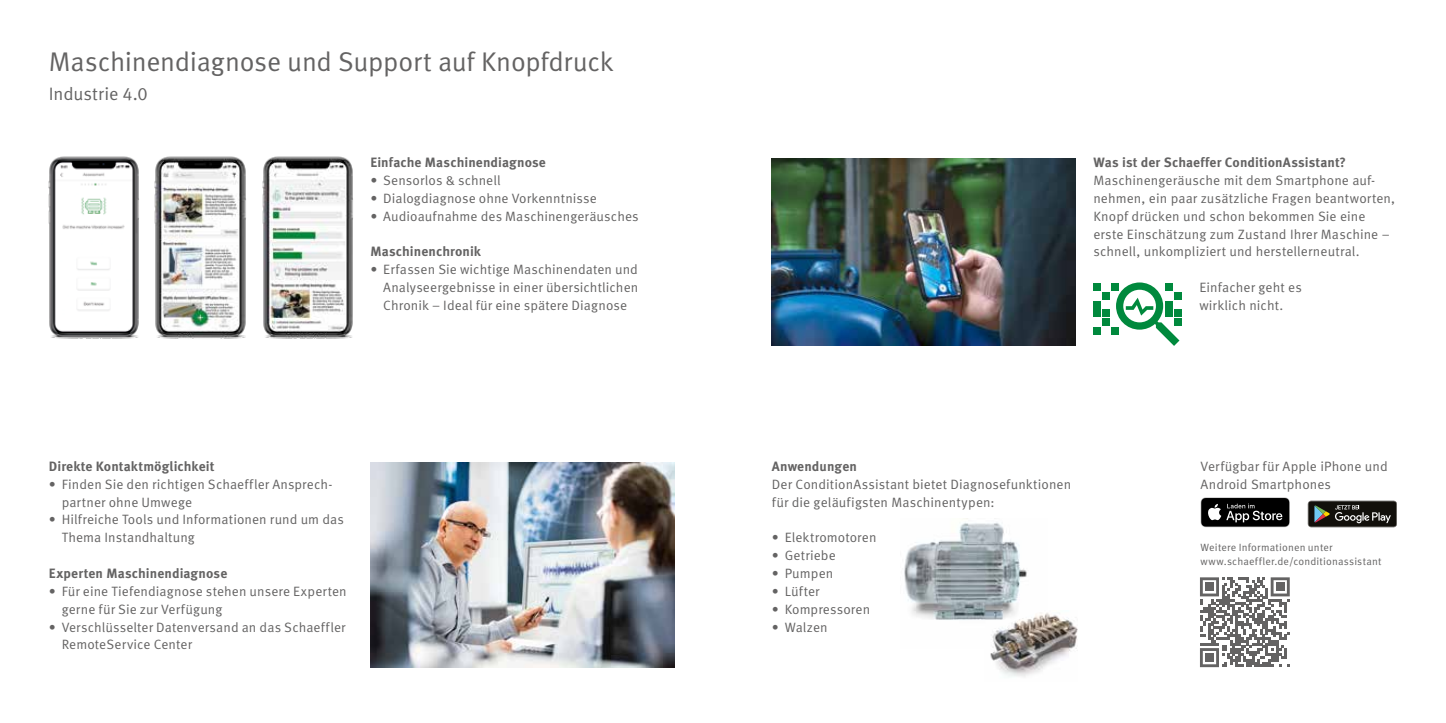
<style>
.page{position:relative;width:1446px;height:723px;background:#fff}
.page>*{position:absolute;margin:0;border:0;box-sizing:border-box;transform-origin:0 0}
.t1{font:27px "Schaeffler Meta";letter-spacing:-.01em;color:#646363}
.t2{font:18px "Schaeffler Meta";letter-spacing:-.005em;color:#646363}
.t3{font:13.5px/17.9px "Schaeffler Meta";letter-spacing:.005em;color:#646363}
.t4{font:700 13.5px "Schaeffler Meta";letter-spacing:.005em;color:#646363}
.t5{font:10.5px/13.5px "Schaeffler Meta";letter-spacing:.015em;color:#646363}
</style>
<div class="page">
<img style="left:48px;top:156px;width:91px;height:183px">
<img style="left:154px;top:156px;width:92px;height:183px">
<img style="left:262px;top:156px;width:91px;height:183px">
<img style="left:370px;top:462px;width:304px;height:205px">
<img style="left:772px;top:158px;width:303px;height:188px">
<svg style="left:1200px;top:497px;width:90px;height:30px;background:#323232"></svg>
<svg style="left:1307px;top:500px;width:88px;height:28px"></svg>
<svg style="left:1308px;top:501px;width:89px;height:26px;background:#363630"></svg>
<svg style="left:1200px;top:577px;width:89px;height:90px"></svg>
<div style="left:1205px;top:583px;width:8px;height:8px;background:#646363"></div>
<div style="left:1276px;top:583px;width:8px;height:8px;background:#646363"></div>
<div style="left:1205px;top:653px;width:8px;height:9px;background:#646363"></div>
<img style="left:904px;top:518px;width:123px;height:102px">
<img style="left:984px;top:610px;width:93px;height:67px">
<svg style="left:1116px;top:282px;width:63px;height:64px"></svg>
<div style="left:1093px;top:283px;width:8px;height:8px;background:#00893d"></div>
<div style="left:1102px;top:292px;width:8px;height:7px;background:#00893d"></div>
<div style="left:1093px;top:327px;width:8px;height:8px;background:#00893d"></div>
<div style="left:1102px;top:319px;width:8px;height:7px;background:#00893d"></div>
<div style="left:1093px;top:310px;width:8px;height:7px;background:#00893d"></div>
<div style="left:1093px;top:301px;width:8px;height:7px;background:#00893d"></div>
<div style="left:1102px;top:310px;width:8px;height:7px;background:#00893d"></div>
<div style="left:1111px;top:327px;width:8px;height:8px;background:#00893d"></div>
<div style="left:1174px;top:319px;width:7px;height:7px;background:#00893d"></div>
<div style="left:1174px;top:292px;width:7px;height:8px;background:#00893d"></div>
<div style="left:1174px;top:310px;width:7px;height:7px;background:#00893d"></div>
<div style="left:1165px;top:310px;width:7px;height:7px;background:#00893d"></div>
<div style="left:1165px;top:301px;width:7px;height:7px;background:#00893d"></div>
<div style="left:1165px;top:283px;width:7px;height:8px;background:#00893d"></div>
<div style="left:1111px;top:283px;width:8px;height:8px;background:#00893d"></div>
<h1 class="t1" style="left:49px;top:46px;width:566px">Maschinendiagnose und Support auf Knopfdruck</h1>
<h2 class="t2" style="left:49px;top:83px;width:100px">Industrie 4.0</h2>
<p class="t4" style="left:370px;top:154px;width:177px">Einfache Maschinendiagnose</p>
<p class="t3" style="left:370px;top:172px;width:132px">• Sensorlos &amp; schnell</p>
<p class="t3" style="left:370px;top:189px;width:228px">• Dialogdiagnose ohne Vorkenntnisse</p>
<p class="t3" style="left:370px;top:207px;width:270px">• Audioaufnahme des Maschinengeräusches</p>
<p class="t4" style="left:370px;top:243px;width:112px">Maschinenchronik</p>
<p class="t3" style="left:383px;top:261px;width:257px;text-align:justify;text-indent:-13px">• Erfassen Sie wichtige Maschinendaten und Analyseergebnisse in einer übersichtlichen Chronik – Ideal für eine spätere Diagnose</p>
<p class="t4" style="left:49px;top:457px;width:167px">Direkte Kontaktmöglichkeit</p>
<p class="t3" style="left:62px;top:475px;width:272px;text-indent:-13px">• Finden Sie den richtigen Schaeffler Ansprech&shy;partner ohne Umwege</p>
<p class="t3" style="left:62px;top:511px;width:284px;text-indent:-13px">• Hilfreiche Tools und Informationen rund um das<br>Thema Instandhaltung</p>
<p class="t4" style="left:49px;top:565px;width:180px">Experten Maschinendiagnose</p>
<p class="t3" style="left:62px;top:582px;width:287px;text-indent:-13px">• Für eine Tiefendiagnose stehen unsere Experten gerne für Sie zur Verfügung</p>
<p class="t3" style="left:62px;top:618px;width:285px;text-indent:-13px">• Verschlüsselter Datenversand an das Schaeffler<br>RemoteService Center</p>
<p class="t4" style="left:1093px;top:154px;width:254px">Was ist der Schaeffer ConditionAssistant?</p>
<p class="t3" style="left:1093px;top:172px;width:303px">Maschinengeräusche mit dem Smartphone auf&shy;nehmen, ein paar zusätzliche Fragen beantworten, Knopf drücken und schon bekommen Sie eine erste Einschätzung zum Zustand Ihrer Maschine – schnell, unkompliziert und herstellerneutral.</p>
<p class="t3" style="left:1199px;top:279px;width:104px">Einfacher geht es wirklich nicht.</p>
<p class="t4" style="left:772px;top:457px;width:87px">Anwendungen</p>
<p class="t3" style="left:772px;top:475px;width:301px">Der ConditionAssistant bietet Diagnosefunktionen für die geläufigsten Maschinentypen:</p>
<p class="t3" style="left:772px;top:529px;width:106px">• Elektromotoren</p>
<p class="t3" style="left:772px;top:547px;width:65px">• Getriebe</p>
<p class="t3" style="left:772px;top:564px;width:63px">• Pumpen</p>
<p class="t3" style="left:772px;top:582px;width:49px">• Lüfter</p>
<p class="t3" style="left:772px;top:600px;width:100px">• Kompressoren</p>
<p class="t3" style="left:772px;top:618px;width:57px">• Walzen</p>
<p class="t3" style="left:1200px;top:457px;width:189px">Verfügbar für Apple iPhone und<br>Android Smartphones</p>
<p class="t5" style="left:1200px;top:541px;width:182px">Weitere Informationen unter www.schaeffler.de/conditionassistant</p>
</div>
